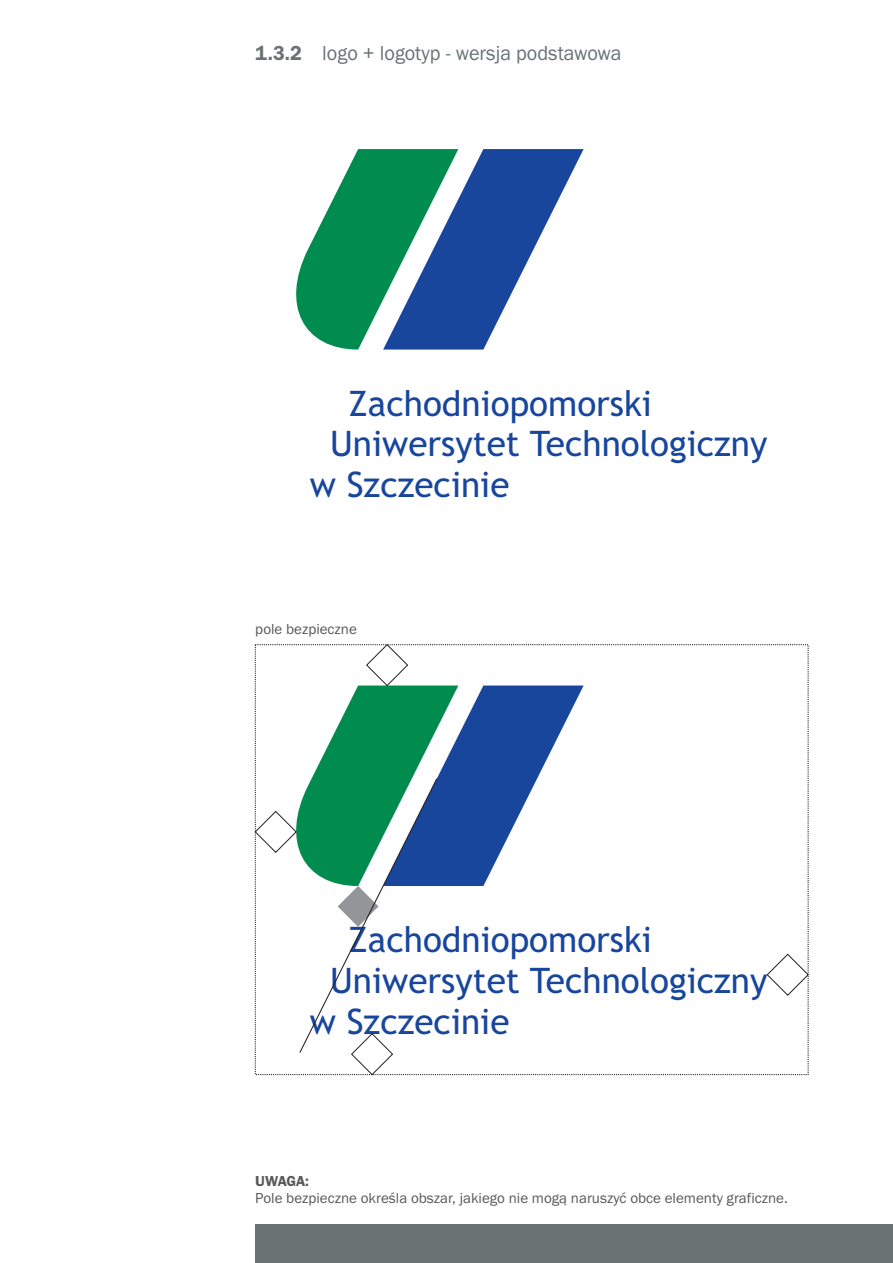
<style>
.page{position:relative;width:893px;height:1263px;background:#fff}
.page>*{position:absolute;margin:0;border:0;box-sizing:border-box;transform-origin:0 0}
.t1{font:35.25px/40.8px "Trebuchet MS";color:#18469d}
.t2{font:21px "Franklin Gothic";color:#697374;scale:.96 1}
.t3{font:15px "Franklin Gothic";color:#57585a}
.t4{font:600 15px "Franklin Gothic";letter-spacing:-.01em;color:#57585a}
.s1{font-weight:600}
</style>
<div class="page">
<div style="left:255px;top:1225px;width:638px;height:38px;background:#697374"></div>
<svg style="left:296px;top:149px;width:288px;height:201px"></svg>
<svg style="left:767px;top:954px;width:42px;height:42px"></svg>
<svg style="left:255px;top:644px;width:329px;height:431px"></svg>
<p class="t2" style="left:255px;top:45px;width:383px"><span class="s1">1.3.2</span> logo + logotyp - wersja podstawowa</p>
<p class="t1" style="left:349px;top:386px;width:305px">Zachodniopomorski</p>
<p class="t1" style="left:310px;top:427px;width:459px;text-indent:20px">Uniwersytet Technologiczny w Szczecinie</p>
<p class="t3" style="left:255px;top:623px;width:103px">pole bezpieczne</p>
<p class="t1" style="left:349px;top:922px;width:305px">Zachodniopomorski</p>
<p class="t1" style="left:310px;top:963px;width:459px;text-indent:20px">Uniwersytet Technologiczny w Szczecinie</p>
<p class="t4" style="left:255px;top:1176px;width:55px">UWAGA:</p>
<p class="t3" style="left:255px;top:1193px;width:534px">Pole bezpieczne określa obszar, jakiego nie mogą naruszyć obce elementy graficzne.</p>
</div>
